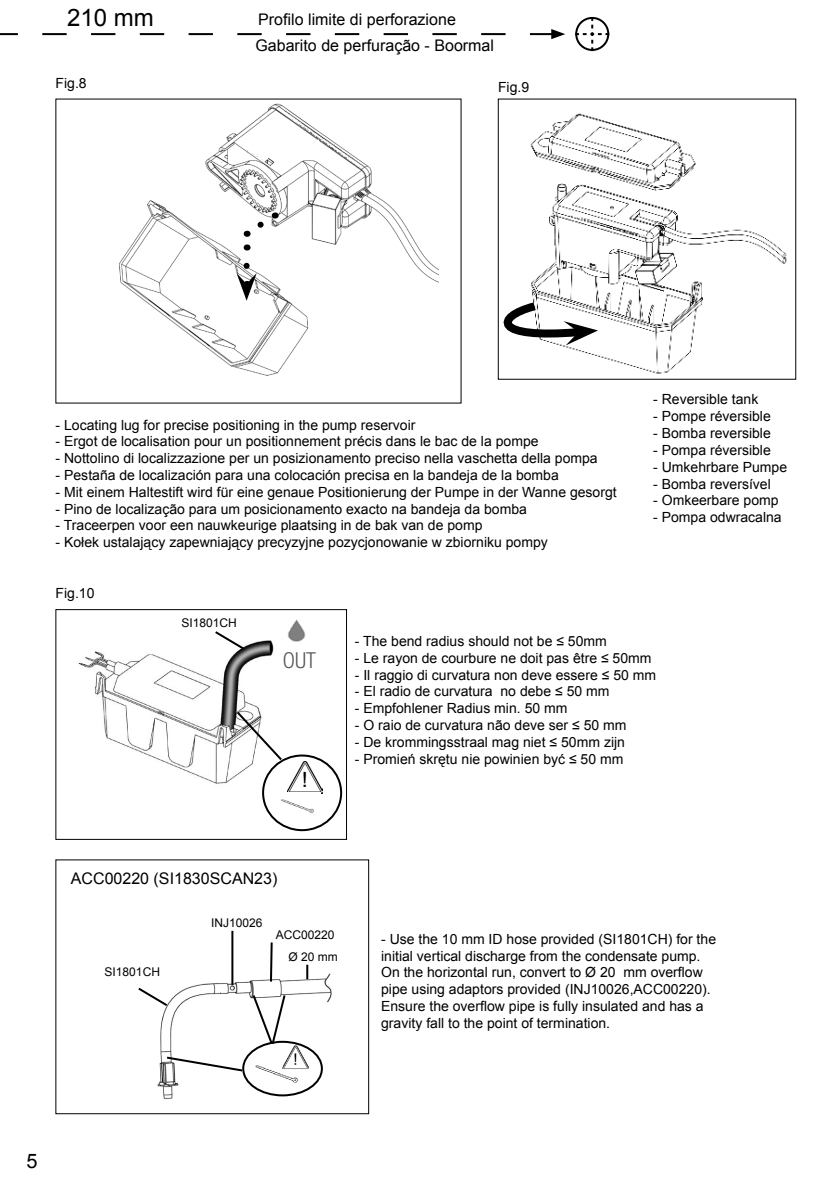
<style>
.page{position:relative;width:840px;height:1191px;background:#fff}
.page>*{position:absolute;margin:0;border:0;box-sizing:border-box;transform-origin:0 0}
.t1{font:24px "Arial";color:#000}
.t2{font:300 condensed 22px "Helvetica Neue LT Std";color:#58585a}
.t3{font:20px "Arial";color:#000}
.t4{font:16px/26.4px "Arial";color:#000}
.t5{font:14px/16.8px "Arial";color:#000}
.t6{font:12px "Arial";color:#000}
</style>
<div class="page">
<div style="left:56px;top:859px;width:313px;height:255px;border:1px solid #000"></div>
<svg style="left:0;top:29px;width:565px;height:10px"></svg>
<svg style="left:575px;top:17px;width:34px;height:34px"></svg>
<img style="left:78px;top:634px;width:245px;height:160px">
<img style="left:119px;top:103px;width:319px;height:273px">
<img style="left:530px;top:113px;width:257px;height:261px">
<svg style="left:497px;top:296px;width:100px;height:49px"></svg>
<svg style="left:245px;top:212px;width:30px;height:25px"></svg>
<svg style="left:236px;top:266px;width:20px;height:35px"></svg>
<svg style="left:235px;top:710px;width:49px;height:52px"></svg>
<img style="left:287px;top:761px;width:35px;height:32px">
<div style="left:262px;top:754px;width:80px;height:77px;border:2px solid #000;border-radius:50%"></div>
<img style="left:279px;top:792px;width:41px;height:22px">
<img style="left:157px;top:969px;width:175px;height:130px">
<hr style="left:231px;top:931px;width:2px;height:54px;background:#000">
<svg style="left:306px;top:964px;width:2px;height:15px"></svg>
<svg style="left:138px;top:986px;width:31px;height:22px"></svg>
<svg style="left:269px;top:942px;width:4px;height:41px"></svg>
<svg style="left:251px;top:993px;width:36px;height:53px"></svg>
<svg style="left:165px;top:1055px;width:79px;height:17px"></svg>
<img style="left:253px;top:1064px;width:51px;height:24px">
<img style="left:282px;top:1045px;width:26px;height:24px">
<div style="left:242px;top:1040px;width:81px;height:56px;border:2px solid #000;border-radius:50%"></div>
<img style="left:287px;top:619px;width:18px;height:22px">
<svg style="left:213px;top:631px;width:33px;height:20px"></svg>
<h1 class="t1" style="left:67px;top:2px;width:88px">210 mm</h1>
<p class="t4" style="left:255px;top:6px;width:240px">Profilo limite di perforazione<br>Gabarito de perfuração - Boormal</p>
<p class="t5" style="left:56px;top:75px;width:33px">Fig.8</p>
<p class="t5" style="left:497px;top:79px;width:33px">Fig.9</p>
<p class="t5" style="left:56px;top:416px;width:361px">- Locating lug for precise positioning in the pump reservoir</p>
<p class="t5" style="left:56px;top:433px;width:484px">- Ergot de localisation pour un positionnement précis dans le bac de la pompe</p>
<p class="t5" style="left:56px;top:450px;width:543px">- Nottolino di localizzazione per un posizionamento preciso nella vaschetta della pompa</p>
<p class="t5" style="left:56px;top:467px;width:504px">- Pestaña de localización para una colocación precisa en la bandeja de la bomba</p>
<p class="t5" style="left:56px;top:483px;width:562px">- Mit einem Haltestift wird für eine genaue Positionierung der Pumpe in der Wanne gesorgt</p>
<p class="t5" style="left:56px;top:500px;width:472px">- Pino de localização para um posicionamento exacto na bandeja da bomba</p>
<p class="t5" style="left:56px;top:517px;width:428px">- Traceerpen voor een nauwkeurige plaatsing in de bak van de pomp</p>
<p class="t5" style="left:56px;top:534px;width:493px">- Kołek ustalający zapewniający precyzyjne pozycjonowanie w zbiorniku pompy</p>
<p class="t5" style="left:56px;top:585px;width:40px">Fig.10</p>
<p class="t6" style="left:181px;top:615px;width:57px">SI1801CH</p>
<p class="t5" style="left:653px;top:391px;width:107px">- Reversible tank</p>
<p class="t5" style="left:653px;top:408px;width:119px">- Pompe réversible</p>
<p class="t5" style="left:653px;top:425px;width:119px">- Bomba reversible</p>
<p class="t5" style="left:653px;top:442px;width:119px">- Pompa réversible</p>
<p class="t5" style="left:653px;top:458px;width:135px">- Umkehrbare Pumpe</p>
<p class="t5" style="left:653px;top:475px;width:119px">- Bomba reversível</p>
<p class="t5" style="left:653px;top:492px;width:127px">- Omkeerbare pomp</p>
<p class="t5" style="left:653px;top:509px;width:130px">- Pompa odwracalna</p>
<h2 class="t2" style="left:283px;top:647px;width:34px">OUT</h2>
<p class="t5" style="left:354px;top:633px;width:253px">- The bend radius should not be ≤ 50mm</p>
<p class="t5" style="left:354px;top:649px;width:298px">- Le rayon de courbure ne doit pas être ≤ 50mm</p>
<p class="t5" style="left:354px;top:666px;width:303px">- Il raggio di curvatura non deve essere ≤ 50 mm</p>
<p class="t5" style="left:354px;top:683px;width:256px">- El radio de curvatura no debe ≤ 50 mm</p>
<p class="t5" style="left:354px;top:700px;width:214px">- Empfohlener Radius min. 50 mm</p>
<p class="t5" style="left:354px;top:717px;width:273px">- O raio de curvatura não deve ser ≤ 50 mm</p>
<p class="t5" style="left:354px;top:733px;width:271px">- De krommingsstraal mag niet ≤ 50mm zijn</p>
<p class="t5" style="left:354px;top:750px;width:270px">- Promień skrętu nie powinien być ≤ 50 mm</p>
<p class="t4" style="left:71px;top:865px;width:208px">ACC00220 (SI1830SCAN23)</p>
<p class="t6" style="left:104px;top:964px;width:57px">SI1801CH</p>
<p class="t6" style="left:211px;top:914px;width:53px">INJ10026</p>
<p class="t6" style="left:275px;top:926px;width:60px">ACC00220</p>
<p class="t6" style="left:288px;top:948px;width:51px">Ø 20 mm</p>
<p class="t5" style="left:381px;top:930px;width:336px">- Use the 10 mm ID hose provided (SI1801CH) for the initial vertical discharge from the condensate pump.<br>On the horizontal run, convert to Ø 20 mm overflow pipe using adaptors provided (INJ10026,ACC00220).<br>Ensure the overflow pipe is fully insulated and has a gravity fall to the point of termination.</p>
<h3 class="t3" style="left:26px;top:1148px;width:13px">5</h3>
</div>
